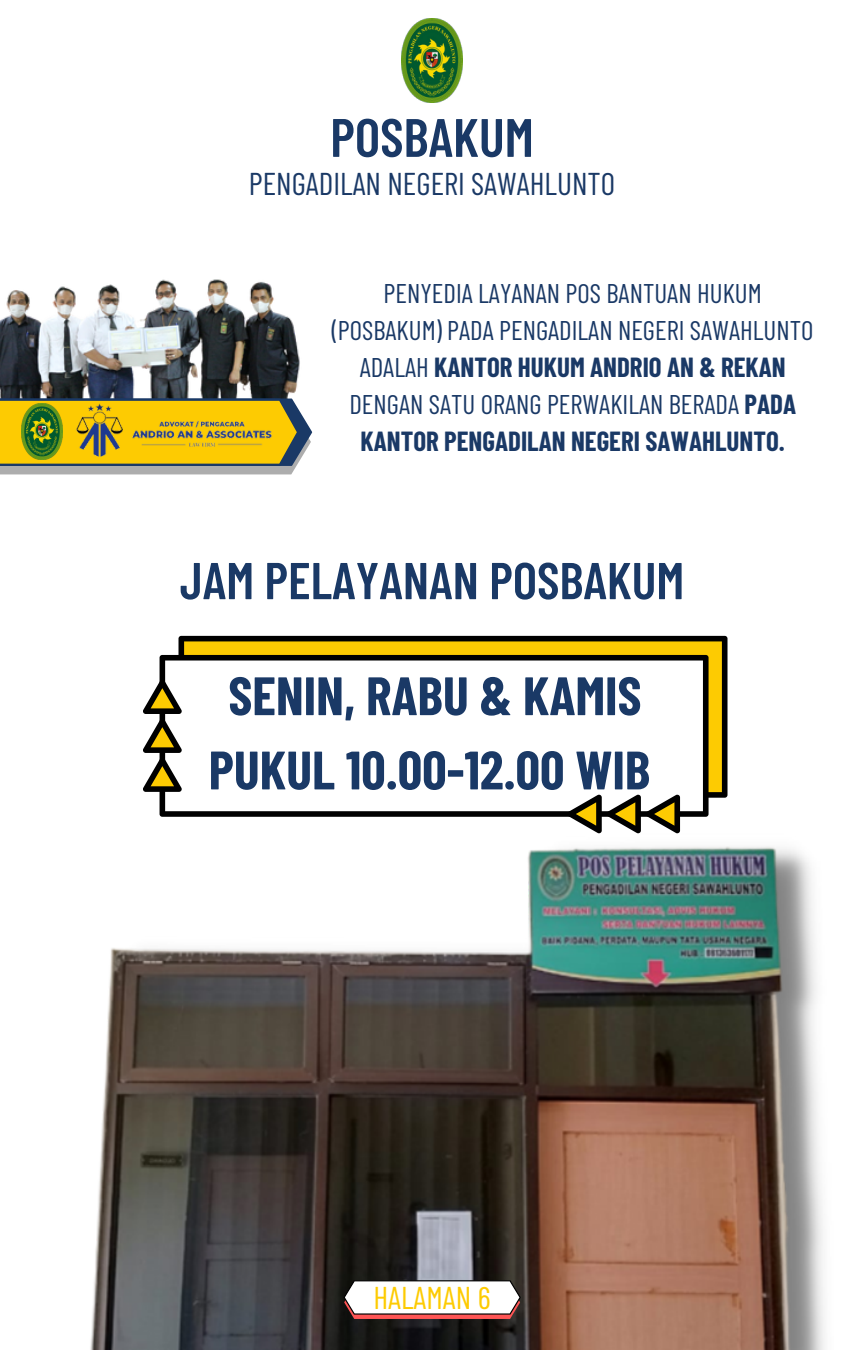
<style>
.page{position:relative;width:864px;height:1350px;background:#fff}
.page>*{position:absolute;margin:0;border:0;box-sizing:border-box;transform-origin:0 0}
.t1{font:700 54px/74.2px "Barlow Condensed";color:#1a3966;text-align:center}
.t2{font:600 54px "Barlow Condensed";color:#1a3966}
.t3{font:600 51.75px "Barlow Condensed";color:#1a3966}
.t4{font:31.5px "Barlow Condensed";color:#1a3966}
.t5{font:31.5px "Barlow Condensed";color:#fdcb02}
.t6{font:27px/37.1px "Barlow Condensed";color:#1a3966;text-align:center}
.s1{font-weight:700}
</style>
<div class="page">
<img style="left:90px;top:846px;width:735px;height:504px">
<svg style="left:344px;top:1280px;width:177px;height:39px"></svg>
<img style="left:401px;top:18px;width:61px;height:85px">
<img style="left:0;top:279px;width:313px;height:154px">
<svg style="left:0;top:399px;width:312px;height:75px;background:#b3a65e"></svg>
<img style="left:73px;top:399px;width:202px;height:64px">
<img style="left:22px;top:404px;width:40px;height:55px">
<svg style="left:179px;top:636px;width:549px;height:162px;background:#af8c02"></svg>
<svg style="left:160px;top:655px;width:549px;height:162px"></svg>
<svg style="left:567px;top:795px;width:113px;height:38px"></svg>
<svg style="left:143px;top:680px;width:39px;height:112px"></svg>
<h1 class="t2" style="left:330px;top:103px;width:205px">POSBAKUM</h1>
<p class="t4" style="left:249px;top:163px;width:368px">PENGADILAN NEGERI SAWAHLUNTO</p>
<p class="t6" style="left:332px;top:273px;width:483px">PENYEDIA LAYANAN POS BANTUAN HUKUM (POSBAKUM) PADA PENGADILAN NEGERI SAWAHLUNTO ADALAH <span class="s1">KANTOR HUKUM ANDRIO AN &amp; REKAN </span>DENGAN SATU ORANG PERWAKILAN BERADA <span class="s1">PADA KANTOR PENGADILAN NEGERI SAWAHLUNTO.</span></p>
<h2 class="t3" style="left:180px;top:547px;width:506px">JAM PELAYANAN POSBAKUM</h2>
<h1 class="t1" style="left:209px;top:656px;width:443px">SENIN, RABU &amp; KAMIS<br>PUKUL 10.00-12.00 WIB</h1>
<p class="t5" style="left:373px;top:1278px;width:119px">HALAMAN 6</p>
</div>
